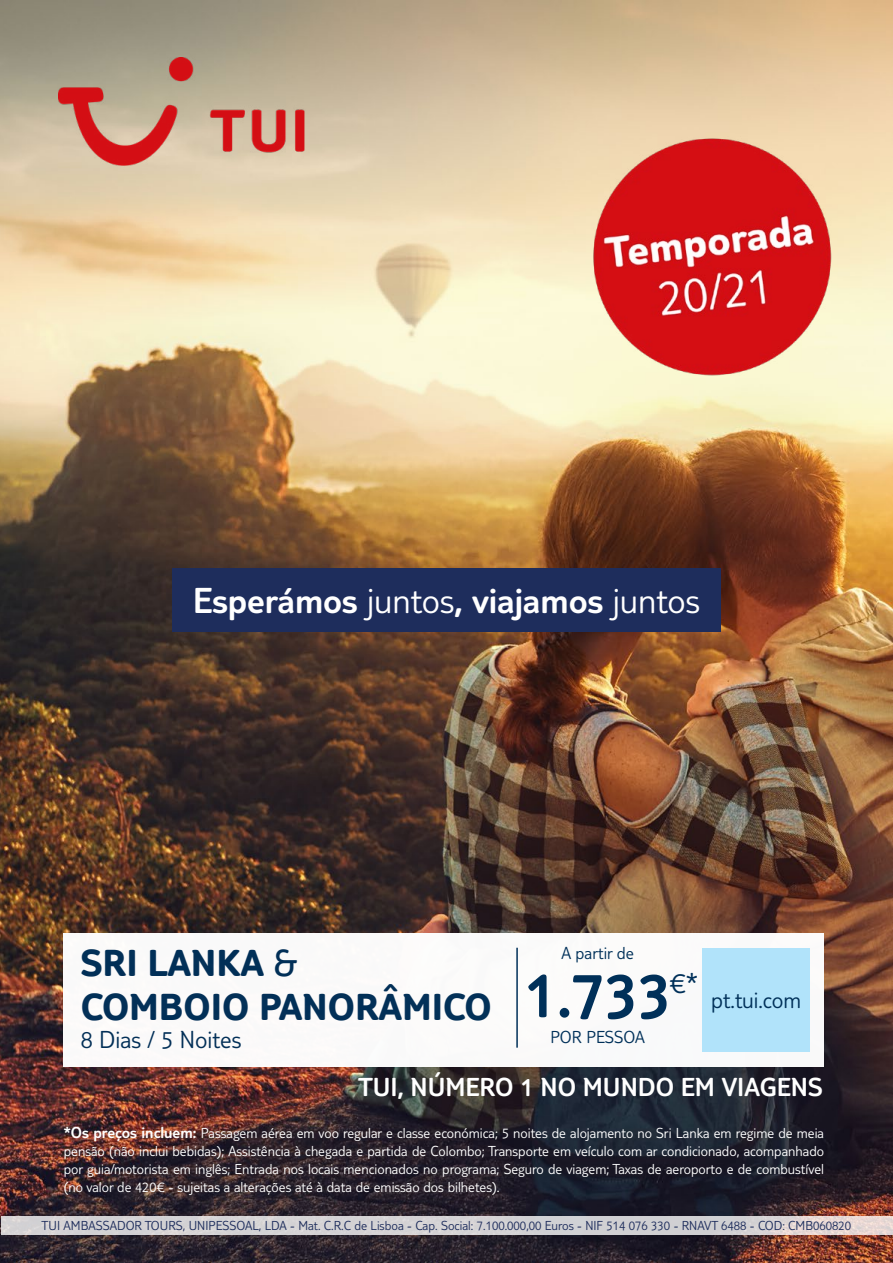
<style>
.page{position:relative;width:893px;height:1263px;background:#fff}
.page>*{position:absolute;margin:0;border:0;box-sizing:border-box;transform-origin:0 0}
.t1{font:300 67.5px "TUI Type";color:#003059}
.t2{font:700 39px/43.5px "TUI Type";color:#003059}
.t3{font:300 37.5px "TUI Type";color:#fff}
.t4{font:300 30px "TUI Type";color:#003059}
.t5{font:300 27px "TUI Type";color:#fff}
.t6{font:300 25.5px "TUI Type";color:#003059}
.t7{font:300 24px "TUI Type";color:#003059}
.t8{font:300 18px "TUI Type";color:#003059}
.t9{font:300 15px/18px "TUI Type";color:#fff;text-align:justify}
.t10{font:300 13.5px "TUI Type";color:#1e2d5c}
.s1{font-style:inherit}
.s2{font-weight:400}
.s3{font-size:16.5px}
</style>
<div class="page">
<img style="left:0;top:1px;width:892px;height:1262px">
<svg style="left:1px;top:1216px;width:891px;height:19px;background:#d5d2d4"></svg>
<img style="left:59px;top:57px;width:261px;height:113px">
<div style="left:64px;top:933px;width:760px;height:133px;background:#fff"></div>
<div style="left:702px;top:948px;width:108px;height:103px;background:#b1e3fa"></div>
<hr style="left:516px;top:948px;width:2px;height:100px;background:#003059">
<div style="left:172px;top:568px;width:549px;height:64px;background:#1e2d5c"></div>
<img style="left:592px;top:136px;width:240px;height:240px">
<h3 class="t3" style="left:193px;top:579px;width:509px">Esperámos <span class="s1">juntos</span>, viajamos <span class="s1">juntos</span></h3>
<h2 class="t2" style="left:81px;top:940px;width:412px">SRI LANKA <span class="s2">&amp;<br></span>COMBOIO PANORÂMICO</h2>
<h3 class="t6" style="left:81px;top:1025px;width:162px">8 Dias / 5 Noites</h3>
<p class="t8" style="left:561px;top:942px;width:74px">A partir de</p>
<h1 class="t1" style="left:524px;top:956px;width:149px">1.733</h1>
<p class="t8" style="left:550px;top:1026px;width:96px">POR PESSOA</p>
<h3 class="t4" style="left:669px;top:966px;width:30px">€*</h3>
<h3 class="t7" style="left:711px;top:986px;width:92px">pt.tui.com</h3>
<h3 class="t5" style="left:358px;top:1071px;width:466px">TUI, NÚMERO 1 NO MUNDO EM VIAGENS</h3>
<p class="t9" style="left:64px;top:1124px;width:762px"><span class="s3">*Os preços incluem:</span> Passagem aérea em voo regular e classe económica; 5 noites de alojamento no Sri Lanka em regime de meia pensão (não inclui bebidas); Assistência à chegada e partida de Colombo; Transporte em veículo com ar condicionado, acompanhado por guia/motorista em inglês; Entrada nos locais mencionados no programa; Seguro de viagem; Taxas de aeroporto e de combustível (no valor de 420€ - sujeitas a alterações até à data de emissão dos bilhetes).</p>
<p class="t10" style="left:42px;top:1218px;width:811px">TUI AMBASSADOR TOURS, UNIPESSOAL, LDA - Mat. C.R.C de Lisboa - Cap. Social: 7.100.000,00 Euros - NIF 514 076 330 - RNAVT 6488 - COD: CMB060820</p>
</div>
